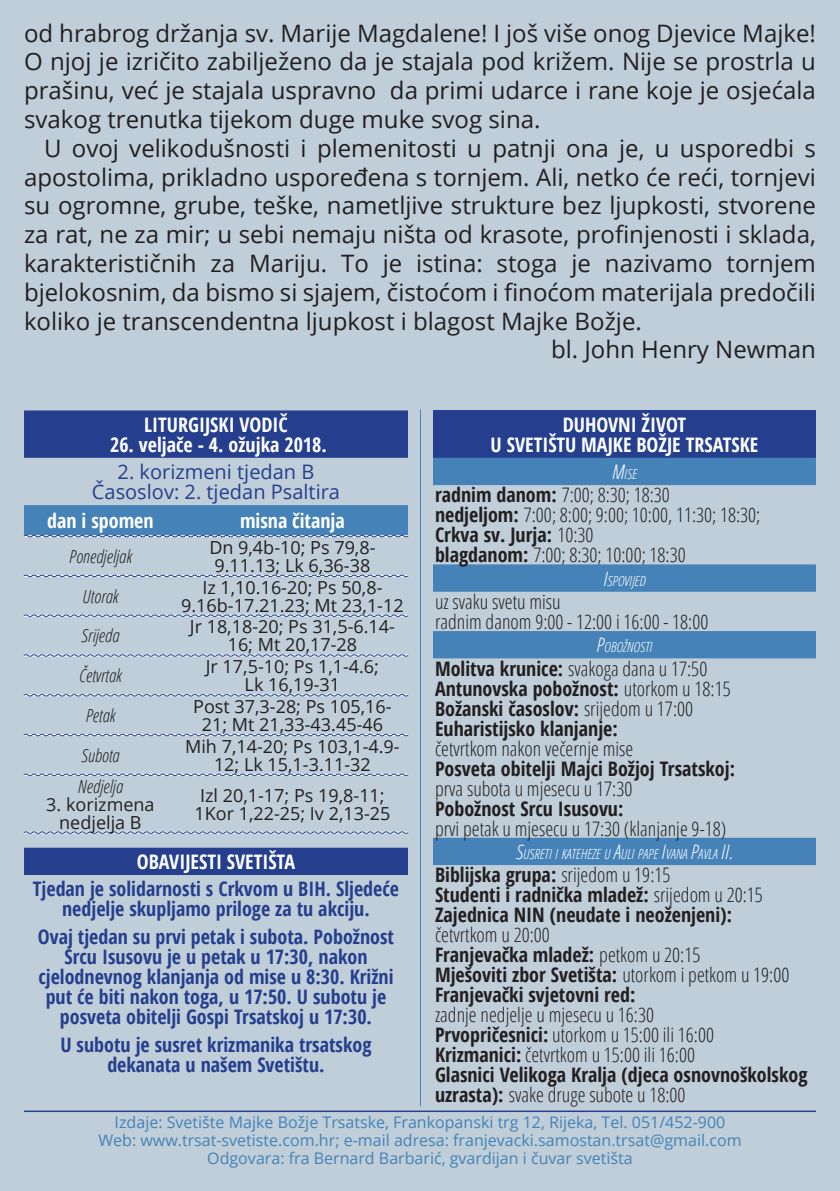
<style>
.page{position:relative;width:840px;height:1191px;background:#fff}
.page>*{position:absolute;margin:0;border:0;box-sizing:border-box;transform-origin:0 0}
.t1{font:24px/28.8px "Open Sans";color:#231f20;text-align:justify}
.t2{font:700 condensed 20px/20px "Open Sans";color:#231f20}
.t3{font:300 condensed 20px/20px "Open Sans";color:#231f20}
.t4{font:700 condensed 20px/20px "Open Sans";color:#253f8e;text-align:center}
.t5{font:700 condensed 20px "Open Sans";color:#fff}
.t6{font:20px "Open Sans";color:#253f8e}
.t7{font:18px/18px "Open Sans";color:#231f20;text-align:center}
.t8{font:italic 300 condensed 18px "Open Sans";color:#231f20}
.t9{font:16px/18px "Open Sans";color:#4582b7;text-align:center}
.t10{font:italic 300 condensed 14px "Open Sans";color:#fff}
.s1{font-size:20px}
.s2{font-weight:700}
.s3{font-weight:300}
</style>
<div class="page">
<div style="left:0;top:0;width:839px;height:1191px;background:#bfced8"></div>
<hr style="left:420px;top:409px;width:1px;height:697px;background:#4582b7">
<hr style="left:24px;top:1110px;width:791px;height:2px;background:#253f8e">
<svg style="left:24px;top:410px;width:384px;height:465px;background:#a2b3ca"></svg>
<svg style="left:23px;top:505px;width:385px;height:33px;background:#4d86b8"></svg>
<svg style="left:23px;top:574px;width:385px;height:3px"></svg>
<svg style="left:23px;top:614px;width:385px;height:3px"></svg>
<svg style="left:23px;top:654px;width:385px;height:3px"></svg>
<svg style="left:23px;top:693px;width:385px;height:4px;background:#a6b4ce"></svg>
<svg style="left:23px;top:733px;width:385px;height:4px;background:#a5b3cd"></svg>
<svg style="left:23px;top:773px;width:385px;height:3px"></svg>
<svg style="left:23px;top:831px;width:385px;height:3px"></svg>
<div style="left:433px;top:410px;width:382px;height:48px;background:#253f8e"></div>
<svg style="left:433px;top:458px;width:382px;height:407px;background:#9eb9cf"></svg>
<p class="t1" style="left:24px;top:18px;width:793px">od hrabrog držanja sv. Marije Magdalene! I još više onog Djevice Majke!<br>O njoj je izričito zabilježeno da je stajala pod križem. Nije se prostrla u prašinu, već je stajala uspravno da primi udarce i rane koje je osjećala svakog trenutka tijekom duge muke svog sina.</p>
<p class="t1" style="left:24px;top:133px;width:793px;text-indent:20px">U ovoj velikodušnosti i plemenitosti u patnji ona je, u usporedbi s apostolima, prikladno uspoređena s tornjem. Ali, netko će reći, tornjevi su ogromne, grube, teške, nametljive strukture bez ljupkosti, stvorene za rat, ne za mir; u sebi nemaju ništa od krasote, profinjenosti i sklada, karakterističnih za Mariju. To je istina: stoga je nazivamo tornjem bjelokosnim, da bismo si sjajem, čistoćom i finoćom materijala predočili koliko je transcendentna ljupkost i blagost Majke Božje.</p>
<p class="t1" style="left:550px;top:335px;width:266px">bl. John Henry Newman</p>
<p class="t5" style="left:144px;top:410px;width:145px">LITURGIJSKI VODIČ</p>
<p class="t5" style="left:110px;top:430px;width:218px">26. veljače - 4. ožujka 2018.</p>
<p class="t6" style="left:117px;top:458px;width:198px">2. korizmeni tjedan B</p>
<p class="t6" style="left:92px;top:478px;width:249px">Časoslov: 2. tjedan Psaltira</p>
<p class="t5" style="left:47px;top:507px;width:108px">dan i spomen</p>
<p class="t5" style="left:240px;top:507px;width:106px">misna čitanja</p>
<p class="t8" style="left:69px;top:544px;width:64px">Ponedjeljak</p>
<p class="t7" style="left:209px;top:538px;width:167px;text-align:left">Dn 9,4b-10; Ps 79,8-<br>9.11.13; Lk 6,36-38</p>
<p class="t8" style="left:83px;top:584px;width:37px">Utorak</p>
<p class="t7" style="left:181px;top:577px;width:224px">Iz 1,10.16-20; Ps 50,8-<br>9.16b-17.21.23; Mt 23,1-12</p>
<p class="t8" style="left:82px;top:624px;width:39px">Srijeda</p>
<p class="t7" style="left:190px;top:617px;width:206px">Jr 18,18-20; Ps 31,5-6.14-<br>16; Mt 20,17-28</p>
<p class="t8" style="left:79px;top:663px;width:44px">Četvrtak</p>
<p class="t7" style="left:206px;top:657px;width:175px">Jr 17,5-10; Ps 1,1-4.6;</p>
<p class="t7" style="left:244px;top:675px;width:97px">Lk 16,19-31</p>
<p class="t8" style="left:86px;top:703px;width:31px">Petak</p>
<p class="t7" style="left:193px;top:697px;width:200px">Post 37,3-28; Ps 105,16-<br>21; Mt 21,33-43.45-46</p>
<p class="t8" style="left:81px;top:743px;width:39px">Subota</p>
<p class="t7" style="left:185px;top:737px;width:216px">Mih 7,14-20; Ps 103,1-4.9-<br>12; Lk 15,1-3.11-32</p>
<p class="t8" style="left:78px;top:774px;width:46px">Nedjelja</p>
<p class="t7" style="left:46px;top:794px;width:110px">3. korizmena nedjelja B</p>
<p class="t7" style="left:194px;top:785px;width:197px">Izl 20,1-17; Ps 19,8-11;<br>1Kor 1,22-25; Iv 2,13-25</p>
<p class="t5" style="left:137px;top:847px;width:160px">OBAVIJESTI SVETIŠTA</p>
<p class="t4" style="left:33px;top:878px;width:367px">Tjedan je solidarnosti s Crkvom u BIH. Sljedeće nedjelje skupljamo priloge za tu akciju.</p>
<p class="t4" style="left:38px;top:926px;width:357px">Ovaj tjedan su prvi petak i subota. Pobožnost Srcu Isusovu je u petak u 17:30, nakon cjelodnevnog klanjanja od mise u 8:30. Križni put će biti nakon toga, u 17:50. U subotu je posveta obitelji Gospi Trsatskoj u 17:30.</p>
<p class="t4" style="left:60px;top:1034px;width:312px">U subotu je susret krizmanika trsatskog dekanata u našem Svetištu.</p>
<p class="t5" style="left:562px;top:410px;width:125px">DUHOVNI ŽIVOT</p>
<p class="t5" style="left:490px;top:430px;width:269px">U SVETIŠTU MAJKE BOŽJE TRSATSKE</p>
<p class="t10" style="left:611px;top:464px;width:26px"><span class="s1">M</span>ISE</p>
<p class="t3" style="left:435px;top:484px;width:236px"><span class="s2">radnim danom:</span> 7:00; 8:30; 18:30</p>
<p class="t3" style="left:435px;top:504px;width:326px"><span class="s2">nedjeljom:</span> 7:00; 8:00; 9:00; 10:00, 11:30; 18:30;</p>
<p class="t2" style="left:435px;top:525px;width:160px">Crkva sv. Jurja: <span class="s3">10:30</span></p>
<p class="t3" style="left:435px;top:544px;width:252px"><span class="s2">blagdanom:</span> 7:00; 8:30; 10:00; 18:30</p>
<p class="t10" style="left:603px;top:571px;width:44px"><span class="s1">I</span>SPOVIJED</p>
<p class="t3" style="left:435px;top:591px;width:127px">uz svaku svetu misu</p>
<p class="t3" style="left:435px;top:611px;width:275px">radnim danom 9:00 - 12:00 i 16:00 - 18:00</p>
<p class="t10" style="left:596px;top:638px;width:57px"><span class="s1">P</span>OBOŽNOSTI</p>
<p class="t3" style="left:435px;top:658px;width:274px"><span class="s2">Molitva krunice:</span> svakoga dana u 17:50</p>
<p class="t2" style="left:435px;top:678px;width:297px">Antunovska pobožnost: <span class="s3">utorkom u 18:15</span></p>
<p class="t2" style="left:435px;top:698px;width:259px">Božanski časoslov: <span class="s3">srijedom u 17:00</span></p>
<p class="t3" style="left:435px;top:718px;width:200px"><span class="s2">Euharistijsko klanjanje: </span>četvrtkom nakon večernje mise</p>
<p class="t2" style="left:435px;top:758px;width:301px">Posveta obitelji Majci Božjoj Trsatskoj:</p>
<p class="t3" style="left:435px;top:778px;width:199px">prva subota u mjesecu u 17:30</p>
<p class="t2" style="left:435px;top:798px;width:190px">Pobožnost Srcu Isusovu:</p>
<p class="t3" style="left:435px;top:818px;width:292px">prvi petak u mjesecu u 17:30 (klanjanje 9-18)</p>
<p class="t10" style="left:515px;top:844px;width:218px"><span class="s1">S</span>USRETI I KATEHEZE U <span class="s1">A</span>ULI PAPE <span class="s1">I</span>VANA <span class="s1">P</span>AVLA <span class="s1">II.</span></p>
<p class="t2" style="left:435px;top:864px;width:237px">Biblijska grupa: <span class="s3">srijedom u 19:15</span></p>
<p class="t2" style="left:435px;top:884px;width:329px">Studenti i radnička mladež: <span class="s3">srijedom u 20:15</span></p>
<p class="t2" style="left:435px;top:904px;width:298px">Zajednica NIN (neudate i neoženjeni): <span class="s3">četvrtkom u 20:00</span></p>
<p class="t2" style="left:435px;top:944px;width:267px">Franjevačka mladež: <span class="s3">petkom u 20:15</span></p>
<p class="t2" style="left:435px;top:964px;width:356px">Mješoviti zbor Svetišta: <span class="s3">utorkom i petkom u 19:00</span></p>
<p class="t2" style="left:435px;top:984px;width:202px">Franjevački svjetovni red:</p>
<p class="t3" style="left:435px;top:1004px;width:220px">zadnje nedjelje u mjesecu u 16:30</p>
<p class="t3" style="left:435px;top:1024px;width:280px"><span class="s2">Prvopričesnici:</span> utorkom u 15:00 ili 16:00</p>
<p class="t3" style="left:435px;top:1044px;width:261px"><span class="s2">Krizmanici:</span> četvrtkom u 15:00 ili 16:00</p>
<p class="t2" style="left:435px;top:1064px;width:374px">Glasnici Velikoga Kralja (djeca osnovnoškolskog uzrasta): <span class="s3">svake druge subote u 18:00</span></p>
<p class="t9" style="left:98px;top:1112px;width:644px">Izdaje: Svetište Majke Božje Trsatske, Frankopanski trg 12, Rijeka, Tel. 051/452-900<br>Web: www.trsat-svetiste.com.hr; e-mail adresa: franjevacki.samostan.trsat@gmail.com<br>Odgovara: fra Bernard Barbarić, gvardijan i čuvar svetišta</p>
</div>
